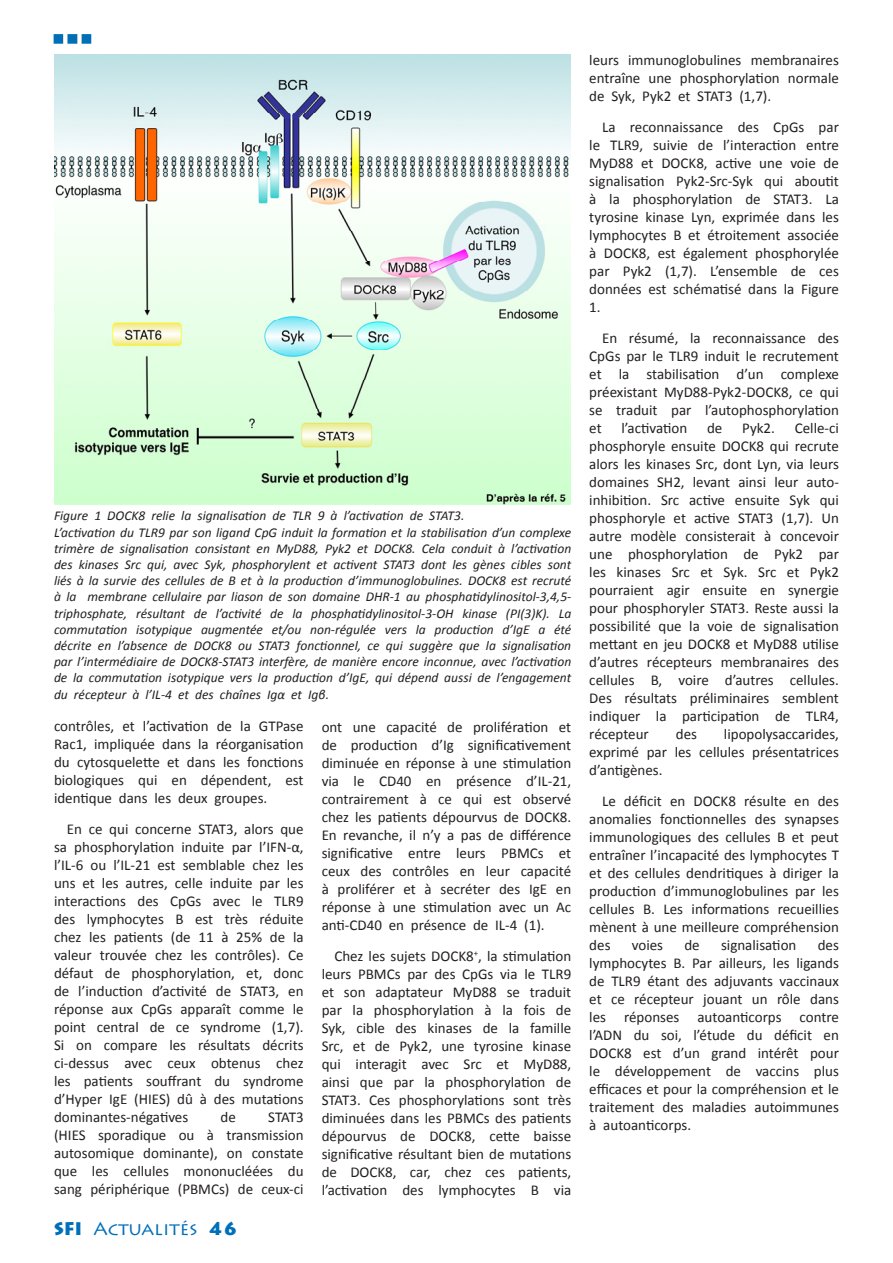
<style>
.page{position:relative;width:893px;height:1263px;background:#fff}
.page>*{position:absolute;margin:0;border:0;box-sizing:border-box;transform-origin:0 0}
.t1{font:18px "Lithos Pro";color:#006fba}
.paragraphe{font:15px/18px "Calibri";color:#231f20;text-align:justify}
.legende{font:italic 13.5px/16.2px "Calibri";color:#231f20;text-align:justify}
.s1{font-weight:900}
</style>
<div class="page">
<img style="left:54px;top:34px;width:37px;height:10px">
<img style="left:54px;top:54px;width:517px;height:451px">
<p class="legende" style="left:54px;top:507px;width:412px">Figure 1 DOCK8 relie la signalisation de TLR 9 à l’activation de STAT3.</p>
<p class="legende" style="left:54px;top:523px;width:519px">L’activation du TLR9 par son ligand CpG induit la formation et la stabilisation d’un complexe trimère de signalisation consistant en MyD88, Pyk2 et DOCK8. Cela conduit à l’activation des kinases Src qui, avec Syk, phosphorylent et activent STAT3 dont les gènes cibles sont liés à la survie des cellules de B et à la production d’immunoglobulines. DOCK8 est recruté à la membrane cellulaire par liason de son domaine DHR-1 au phosphatidylinositol-3,4,5- triphosphate, résultant de l’activité de la phosphatidylinositol-3-OH kinase (PI(3)K). La commutation isotypique augmentée et/ou non-régulée vers la production d’IgE a été décrite en l’absence de DOCK8 ou STAT3 fonctionnel, ce qui suggère que la signalisation par l’intermédiaire de DOCK8-STAT3 interfère, de manière encore inconnue, avec l’activation de la commutation isotypique vers la production d’IgE, qui dépend aussi de l’engagement du récepteur à l’IL-4 et des chaînes Igα et Igβ.</p>
<p class="paragraphe" style="left:54px;top:717px;width:251px">contrôles, et l’activation de la GTPase Rac1, impliquée dans la réorganisation du cytosquelette et dans les fonctions biologiques qui en dépendent, est identique dans les deux groupes.</p>
<p class="paragraphe" style="left:54px;top:819px;width:251px;text-indent:13px">En ce qui concerne STAT3, alors que sa phosphorylation induite par l’IFN-α, l’IL-6 ou l’IL-21 est semblable chez les uns et les autres, celle induite par les interactions des CpGs avec le TLR9 des lymphocytes B est très réduite chez les patients (de 11 à 25% de la valeur trouvée chez les contrôles). Ce défaut de phosphorylation, et, donc de l’induction d’activité de STAT3, en réponse aux CpGs apparaît comme le point central de ce syndrome (1,7).<br>Si on compare les résultats décrits ci-dessus avec ceux obtenus chez les patients souffrant du syndrome d’Hyper IgE (HIES) dû à des mutations dominantes-négatives</p>
<p class="paragraphe" style="left:221px;top:1107px;width:17px">de</p>
<p class="paragraphe" style="left:54px;top:1107px;width:251px;text-indent:214px">STAT3 (HIES sporadique ou à transmission autosomique dominante), on constate que les cellules mononucléées du sang périphérique (PBMCs) de ceux-ci</p>
<p class="t1" style="left:54px;top:1219px;width:186px"><span class="s1">SFI</span> Actualités <span class="s1">46</span></p>
<p class="paragraphe" style="left:322px;top:717px;width:251px">ont une capacité de prolifération et de production d’Ig significativement diminuée en réponse à une stimulation via le CD40 en présence d’IL-21, contrairement à ce qui est observé chez les patients dépourvus de DOCK8.<br>En revanche, il n’y a pas de différence significative entre leurs PBMCs et ceux des contrôles en leur capacité à proliférer et à secréter des IgE en réponse à une stimulation avec un Ac anti-CD40 en présence de IL-4 (1).</p>
<p class="paragraphe" style="left:322px;top:946px;width:251px;text-indent:13px">Chez les sujets DOCK8<sup>+</sup>, la stimulation leurs PBMCs par des CpGs via le TLR9 et son adaptateur MyD88 se traduit par la phosphorylation à la fois de Syk, cible des kinases de la famille Src, et de Pyk2, une tyrosine kinase qui interagit avec Src et MyD88, ainsi que par la phosphorylation de STAT3. Ces phosphorylations sont très diminuées dans les PBMCs des patients dépourvus de DOCK8, cette baisse significative résultant bien de mutations de DOCK8, car, chez ces patients, l’activation des lymphocytes B via</p>
<p class="paragraphe" style="left:589px;top:51px;width:251px">leurs immunoglobulines membranaires entraîne une phosphorylation normale de Syk, Pyk2 et STAT3 (1,7).</p>
<p class="paragraphe" style="left:589px;top:117px;width:251px;text-indent:13px">La reconnaissance des CpGs par le TLR9, suivie de l’interaction entre MyD88 et DOCK8, active une voie de signalisation Pyk2-Src-Syk qui aboutit à la phosphorylation de STAT3. La tyrosine kinase Lyn, exprimée dans les lymphocytes B et étroitement associée à DOCK8, est également phosphorylée par Pyk2 (1,7). L’ensemble de ces données est schématisé dans la Figure 1.</p>
<p class="paragraphe" style="left:589px;top:328px;width:251px;text-indent:13px">En résumé, la reconnaissance des CpGs par le TLR9 induit le recrutement et la stabilisation d’un complexe préexistant MyD88-Pyk2-DOCK8, ce qui se traduit par l’autophosphorylation et</p>
<p class="paragraphe" style="left:621px;top:418px;width:67px">l’activation</p>
<p class="paragraphe" style="left:707px;top:418px;width:17px">de</p>
<p class="paragraphe" style="left:742px;top:418px;width:34px">Pyk2.</p>
<p class="paragraphe" style="left:589px;top:418px;width:251px;text-indent:205px">Celle-ci phosphoryle ensuite DOCK8 qui recrute alors les kinases Src, dont Lyn, via leurs domaines SH2, levant ainsi leur auto&shy;inhibition. Src active ensuite Syk qui phosphoryle et active STAT3 (1,7). Un autre modèle consisterait à concevoir une phosphorylation de Pyk2 par les kinases Src et Syk. Src et Pyk2 pourraient agir ensuite en synergie pour phosphoryler STAT3. Reste aussi la possibilité que la voie de signalisation mettant en jeu DOCK8 et MyD88 utilise d’autres récepteurs membranaires des cellules B, voire d’autres cellules.<br>Des résultats préliminaires semblent indiquer la participation de TLR4, récepteur</p>
<p class="paragraphe" style="left:589px;top:724px;width:251px;text-indent:135px">lipopolysaccarides, exprimé par les cellules présentatrices d’antigènes.</p>
<p class="paragraphe" style="left:589px;top:791px;width:251px;text-indent:13px">Le déficit en DOCK8 résulte en des anomalies fonctionnelles des synapses immunologiques des cellules B et peut entraîner l’incapacité des lymphocytes T et des cellules dendritiques à diriger la production d’immunoglobulines par les cellules B. Les informations recueillies mènent à une meilleure compréhension des</p>
<p class="paragraphe" style="left:676px;top:724px;width:23px">des</p>
<p class="paragraphe" style="left:632px;top:935px;width:33px">voies</p>
<p class="paragraphe" style="left:684px;top:935px;width:17px">de</p>
<p class="paragraphe" style="left:721px;top:935px;width:77px">signalisation</p>
<p class="paragraphe" style="left:589px;top:935px;width:251px;text-indent:228px">des lymphocytes B. Par ailleurs, les ligands de TLR9 étant des adjuvants vaccinaux et ce récepteur jouant un rôle dans les réponses autoanticorps contre l’ADN du soi, l’étude du déficit en DOCK8 est d’un grand intérêt pour le développement de vaccins plus efficaces et pour la compréhension et le traitement des maladies autoimmunes à autoanticorps.</p>
</div>
